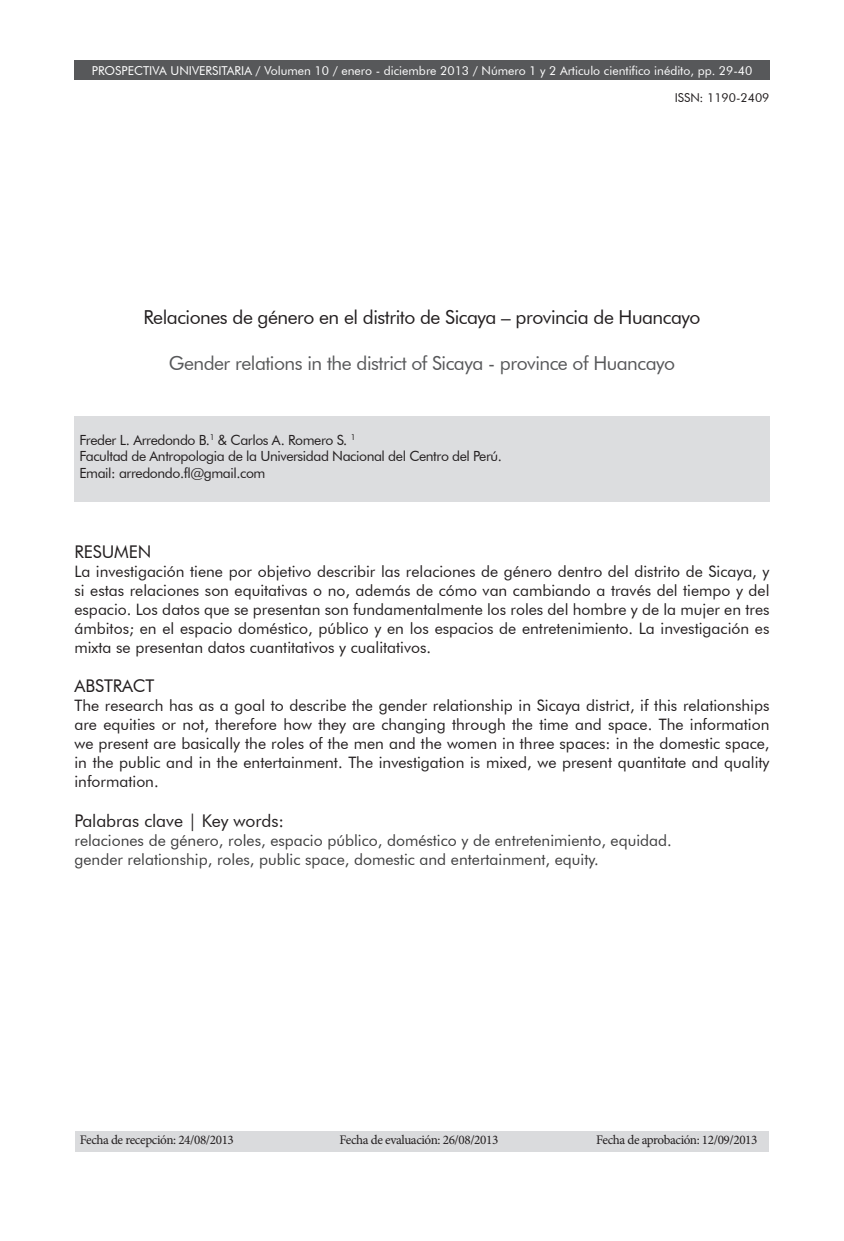
<style>
.page{position:relative;width:844px;height:1241px;background:#fff}
.page>*{position:absolute;margin:0;border:0;box-sizing:border-box;transform-origin:0 0}
.t1{font:19.25px "Futura BT";letter-spacing:-.025em;color:#231f20}
.t2{font:19.25px "Futura BT";letter-spacing:-.025em;color:#57585a}
.t3{font:17.5px "Futura BT";letter-spacing:-.005em;color:#231f20}
.t4{font:15.75px/18.9px "Futura BT";color:#231f20;text-align:justify}
.t5{font:15.75px/18.9px "Futura BT";color:#3e3e3f}
.t6{font:14px/16.8px "Futura BT";letter-spacing:-.03em;color:#231f20}
.t7{font:13.12px "Minion Pro";letter-spacing:-.03em;color:#231f20}
.t8{font:12.25px "Futura BT";color:#fff}
.t9{font:12.25px "Futura BT";color:#231f20}
</style>
<div class="page">
<div style="left:74px;top:415px;width:695px;height:86px;background:#dcdddf"></div>
<div style="left:75px;top:1131px;width:693px;height:20px;background:#dadbdd"></div>
<div style="left:74px;top:60px;width:695px;height:20px;background:#57585a"></div>
<p class="t8" style="left:92px;top:63px;width:662px">PROSPECTIVA UNIVERSITARIA / Volumen 10 / enero - diciembre 2013 / Número 1 y 2 Articulo cientifico inédito, pp. 29-40</p>
<p class="t9" style="left:674px;top:91px;width:96px">ISSN: 1190-2409</p>
<p class="t1" style="left:143px;top:305px;width:558px">Relaciones de género en el distrito de Sicaya – provincia de Huancayo</p>
<p class="t2" style="left:169px;top:351px;width:507px">Gender relations in the district of Sicaya - province of Huancayo</p>
<p class="t6" style="left:79px;top:431px;width:424px">Freder L. Arredondo B.<sup>1</sup> &amp; Carlos A. Romero S. <sup>1<br></sup>Facultad de Antropologia de la Universidad Nacional del Centro del Perú.<br>Email: arredondo.fl@gmail.com</p>
<p class="t3" style="left:74px;top:541px;width:78px">RESUMEN</p>
<p class="t4" style="left:74px;top:561px;width:696px">La investigación tiene por objetivo describir las relaciones de género dentro del distrito de Sicaya, y si estas relaciones son equitativas o no, además de cómo van cambiando a través del tiempo y del espacio. Los datos que se presentan son fundamentalmente los roles del hombre y de la mujer en tres ámbitos; en el espacio doméstico, público y en los espacios de entretenimiento. La investigación es mixta se presentan datos cuantitativos y cualitativos.</p>
<p class="t3" style="left:74px;top:675px;width:81px">ABSTRACT</p>
<p class="t4" style="left:74px;top:696px;width:696px">The research has as a goal to describe the gender relationship in Sicaya district, if this relationships are equities or not, therefore how they are changing through the time and space. The information we present are basically the roles of the men and the women in three spaces: in the domestic space, in the public and in the entertainment. The investigation is mixed, we present quantitate and quality information.</p>
<p class="t3" style="left:74px;top:810px;width:211px">Palabras clave | Key words:</p>
<p class="t5" style="left:74px;top:830px;width:598px">relaciones de género, roles, espacio público, doméstico y de entretenimiento, equidad. gender relationship, roles, public space, domestic and entertainment, equity.</p>
<p class="t7" style="left:80px;top:1130px;width:155px">Fecha de recepción: 24/08/2013</p>
<p class="t7" style="left:339px;top:1130px;width:160px">Fecha de evaluación: 26/08/2013</p>
<p class="t7" style="left:596px;top:1130px;width:163px">Fecha de aprobación: 12/09/2013</p>
</div>
